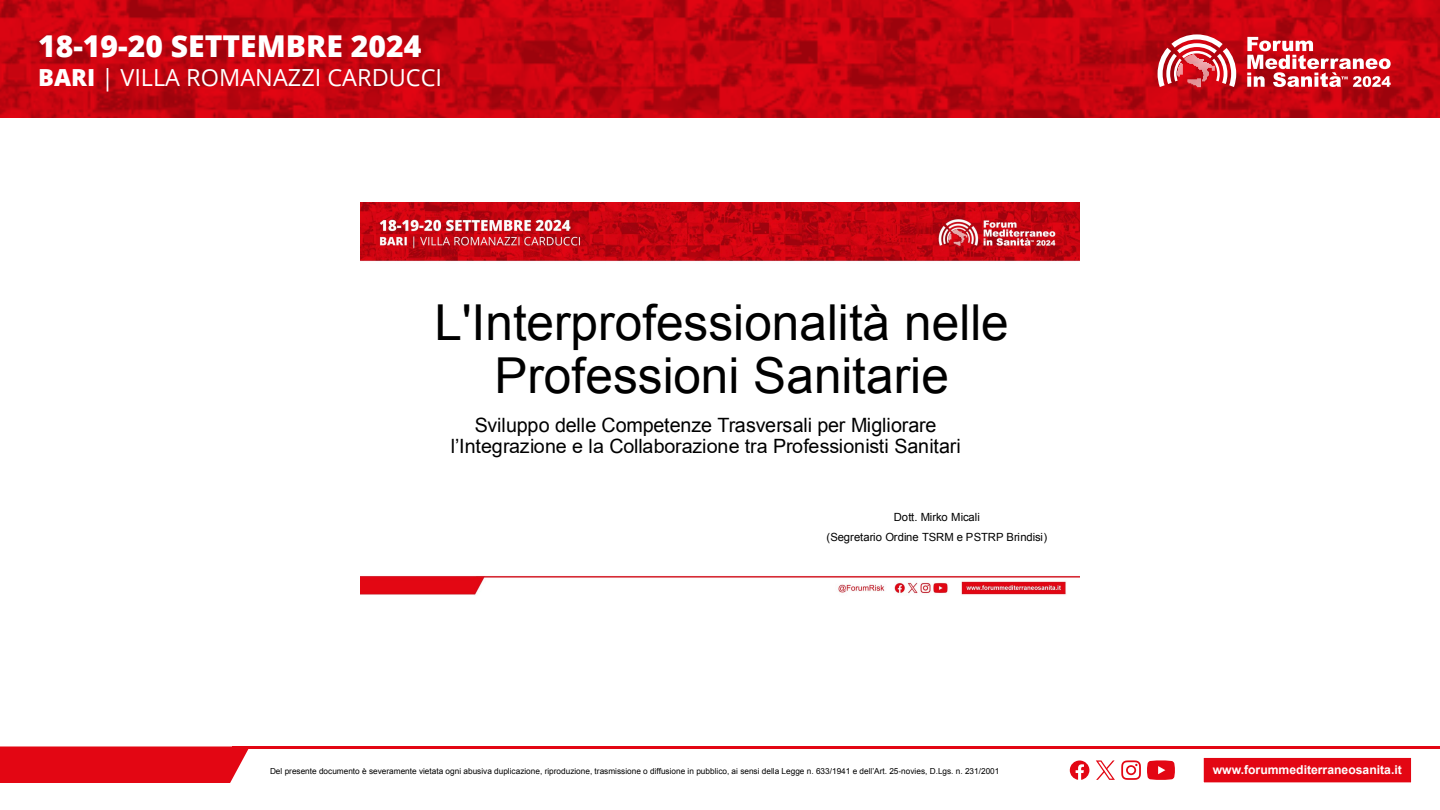
<style>
.page{position:relative;width:1440px;height:810px;background:#fff}
.page>*{position:absolute;margin:0;border:0;box-sizing:border-box;transform-origin:0 0}
.t1{font:49.57px/53.5px "Arial";color:#000;text-align:center}
.t2{font:800 30.08px "Open Sans";color:#fff}
.t3{font:23.55px "Open Sans";color:#fff}
.t4{font:19.73px/20.9px "Arial";letter-spacing:-.015em;color:#000;text-align:center}
.t5{font:700 12.15px "Arial";color:#fff}
.t6{font:11.25px/19.7px "Arial";letter-spacing:-.005em;color:#000;text-align:center}
.t7{font:8.25px "Arial";color:#000}
.s1{font-weight:800}
</style>
<div class="page">
<div style="left:0;top:746px;width:249px;height:37px;background:#e30613"></div>
<hr style="left:232px;top:746px;width:1208px;height:3px;background:#e30613">
<div style="left:1203px;top:757px;width:209px;height:27px;background:#e30613;border:1px solid #fff"></div>
<svg style="left:1121px;top:760px;width:20px;height:20px"></svg>
<svg style="left:1147px;top:760px;width:28px;height:20px"></svg>
<svg style="left:1070px;top:761px;width:19px;height:19px"></svg>
<svg style="left:1096px;top:760px;width:19px;height:20px"></svg>
<svg style="left:0;top:0;width:1440px;height:117px;background:#c2040f"></svg>
<svg style="left:1158px;top:34px;width:78px;height:53px"></svg>
<svg style="left:1247px;top:37px;width:144px;height:50px"></svg>
<img style="left:360px;top:202px;width:720px;height:393px">
<h2 class="t2" style="left:38px;top:24px;width:385px">18-19-20 SETTEMBRE 2024</h2>
<h3 class="t3" style="left:38px;top:62px;width:406px"><span class="s1">BARI</span> | VILLA ROMANAZZI CARDUCCI</h3>
<h1 class="t1" style="left:434px;top:296px;width:576px">L'Interprofessionalità nelle<br>Professioni Sanitarie</h1>
<h3 class="t4" style="left:451px;top:415px;width:512px">Sviluppo delle Competenze Trasversali per Migliorare l’Integrazione e la Collaborazione tra Professionisti Sanitari</h3>
<h3 class="t6" style="left:826px;top:507px;width:222px">Dott. Mirko Micali<br>(Segretario Ordine TSRM e PSTRP Brindisi)</h3>
<p class="t7" style="left:270px;top:766px;width:731px">Del presente documento è severamente vietata ogni abusiva duplicazione, riproduzione, trasmissione o diffusione in pubblico, ai sensi della Legge n. 633/1941 e dell’Art. 25-novies, D.Lgs. n. 231/2001</p>
<h3 class="t5" style="left:1213px;top:762px;width:191px">www.forummediterraneosanita.it</h3>
</div>
